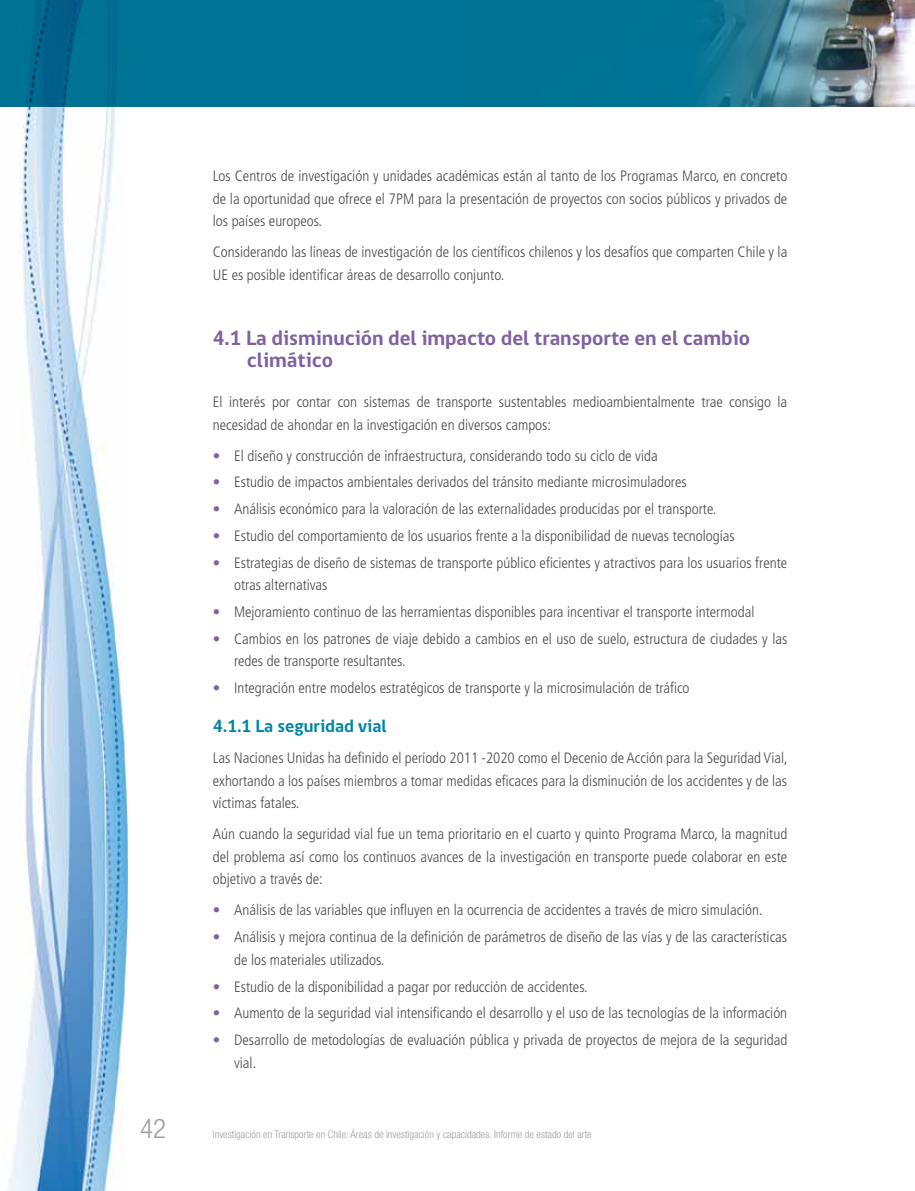
<style>
.page{position:relative;width:915px;height:1191px;background:#fff}
.page>*{position:absolute;margin:0;border:0;box-sizing:border-box;transform-origin:0 0}
.t1{font:300 condensed 27px "Helvetica Neue LT Std";color:#9c9e9f}
.t2{font:700 21px/22.5px "gob CL";color:#7d61a2}
.t3{font:700 18px "gob CL";color:#0085a4}
.t4{font:300 condensed 15px/22.5px "Frutiger LT Std";color:#4b4b4d}
.t5{font:300 condensed 10.5px "Helvetica Neue LT Std";color:#9c9e9f}
.s1{color:#7d61a2}
</style>
<div class="page">
<img style="left:3px;top:106px;width:124px;height:1085px">
<div style="left:0;top:0;width:914px;height:106px;background:#007496"></div>
<img style="left:702px;top:0;width:212px;height:106px">
<p class="t4" style="left:213px;top:165px;width:576px;text-align:justify">Los Centros de investigación y unidades académicas están al tanto de los Programas Marco, en concreto de la oportunidad que ofrece el 7PM para la presentación de proyectos con socios públicos y privados de los países europeos.</p>
<p class="t4" style="left:213px;top:241px;width:576px">Considerando las líneas de investigación de los científicos chilenos y los desafíos que comparten Chile y la<br>UE es posible identificar áreas de desarrollo conjunto.</p>
<h2 class="t2" style="left:247px;top:327px;width:504px;text-indent:-34px">4.1 La disminución del impacto del transporte en el cambio climático</h2>
<p class="t4" style="left:213px;top:391px;width:575px">El interés por contar con sistemas de transporte sustentables medioambientalmente trae consigo la necesidad de ahondar en la investigación en diversos campos:</p>
<p class="t4" style="left:213px;top:444px;width:446px"><span class="s1">•</span> El diseño y construcción de infraestructura, considerando todo su ciclo de vida</p>
<p class="t4" style="left:213px;top:471px;width:475px"><span class="s1">•</span> Estudio de impactos ambientales derivados del tránsito mediante microsimuladores</p>
<p class="t4" style="left:213px;top:498px;width:505px"><span class="s1">•</span> Análisis económico para la valoración de las externalidades producidas por el transporte.</p>
<p class="t4" style="left:213px;top:524px;width:523px"><span class="s1">•</span> Estudio del comportamiento de los usuarios frente a la disponibilidad de nuevas tecnologías</p>
<p class="t4" style="left:234px;top:551px;width:554px;text-indent:-21px"><span class="s1">•</span> Estrategias de diseño de sistemas de transporte público eficientes y atractivos para los usuarios frente otras alternativas</p>
<p class="t4" style="left:213px;top:600px;width:543px"><span class="s1">•</span> Mejoramiento continuo de las herramientas disponibles para incentivar el transporte intermodal</p>
<p class="t4" style="left:234px;top:627px;width:554px;text-indent:-21px"><span class="s1">•</span> Cambios en los patrones de viaje debido a cambios en el uso de suelo, estructura de ciudades y las redes de transporte resultantes.</p>
<p class="t4" style="left:213px;top:676px;width:478px"><span class="s1">•</span> Integración entre modelos estratégicos de transporte y la microsimulación de tráfico</p>
<p class="t3" style="left:213px;top:714px;width:175px">4.1.1 La seguridad vial</p>
<p class="t4" style="left:213px;top:747px;width:576px;text-align:justify">Las Naciones Unidas ha definido el período 2011 -2020 como el Decenio de Acción para la Seguridad Vial, exhortando a los países miembros a tomar medidas eficaces para la disminución de los accidentes y de las víctimas fatales.</p>
<p class="t4" style="left:213px;top:823px;width:575px;text-align:justify">Aún cuando la seguridad vial fue un tema prioritario en el cuarto y quinto Programa Marco, la magnitud del problema así como los continuos avances de la investigación en transporte puede colaborar en este objetivo a través de:</p>
<p class="t4" style="left:213px;top:899px;width:551px"><span class="s1">•</span> Análisis de las variables que influyen en la ocurrencia de accidentes a través de micro simulación.</p>
<p class="t4" style="left:234px;top:926px;width:554px;text-indent:-21px"><span class="s1">•</span> Análisis y mejora continua de la definición de parámetros de diseño de las vías y de las características de los materiales utilizados.</p>
<p class="t4" style="left:213px;top:975px;width:376px"><span class="s1">•</span> Estudio de la disponibilidad a pagar por reducción de accidentes.</p>
<p class="t4" style="left:213px;top:1002px;width:575px"><span class="s1">•</span> Aumento de la seguridad vial intensificando el desarrollo y el uso de las tecnologías de la información</p>
<p class="t4" style="left:234px;top:1028px;width:554px;text-indent:-21px"><span class="s1">•</span> Desarrollo de metodologías de evaluación pública y privada de proyectos de mejora de la seguridad vial.</p>
<h1 class="t1" style="left:140px;top:1113px;width:27px">42</h1>
<p class="t5" style="left:213px;top:1128px;width:380px">Investigación en Transporte en Chile: Áreas de investigación y capacidades. Informe de estado del arte</p>
</div>
